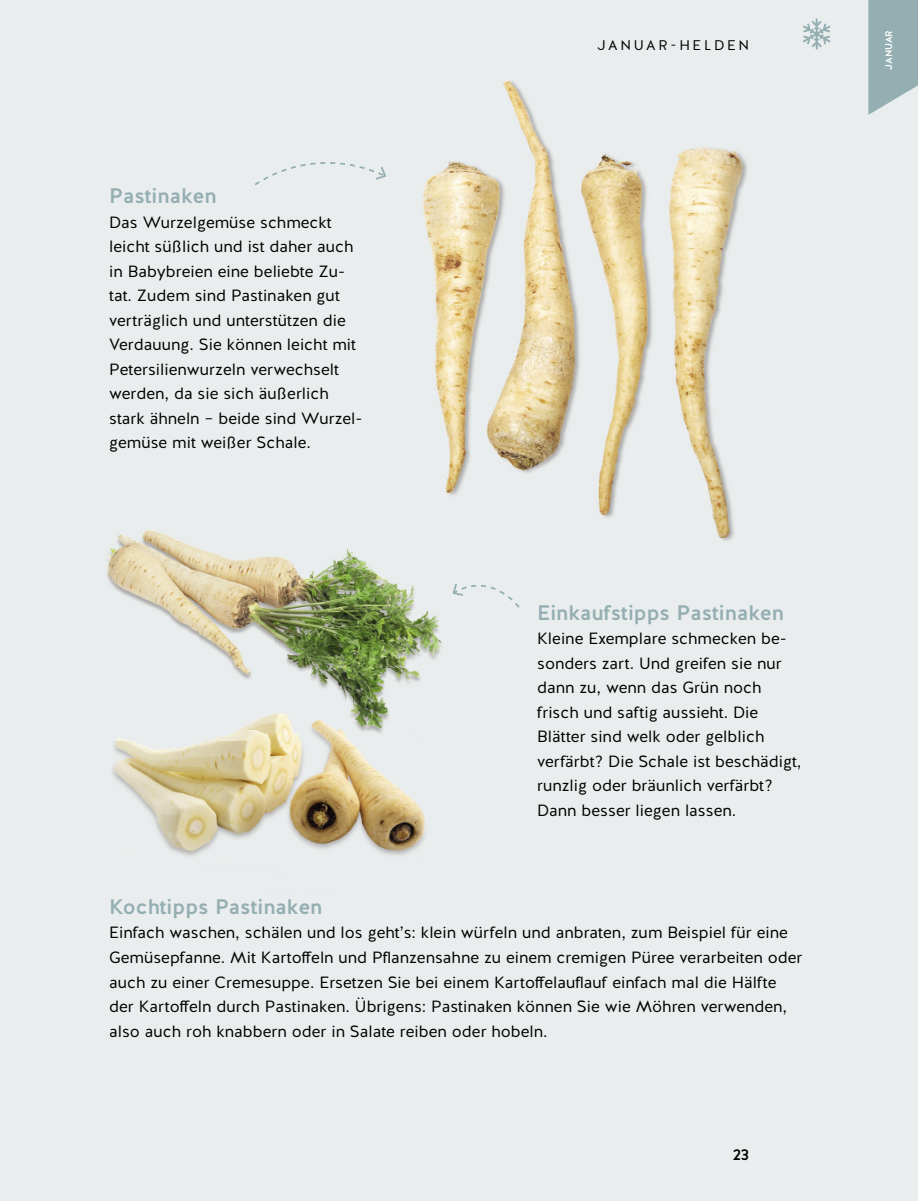
<style>
.page{position:relative;width:918px;height:1201px;background:#fff}
.page>*{position:absolute;margin:0;border:0;box-sizing:border-box;transform-origin:0 0}
.t1{font:500 21px "Halis GR";color:#94aeb2}
.t2{font:16.28px/24.5px "Halis GR";color:#000}
.t3{font:500 15.75px "Halis GR";color:#000}
.t4{font:14px "Halis GR";color:#000}
.t5{font:500 9.62px "Halis GR";color:#fff}
</style>
<div class="page">
<div style="left:0;top:0;width:918px;height:1200px;background:#eaedee"></div>
<img style="left:423px;top:81px;width:325px;height:460px">
<svg style="left:255px;top:162px;width:132px;height:24px"></svg>
<img style="left:106px;top:530px;width:337px;height:139px">
<img style="left:333px;top:504px;width:119px;height:49px">
<svg style="left:452px;top:583px;width:68px;height:24px"></svg>
<img style="left:112px;top:669px;width:313px;height:187px">
<svg style="left:868px;top:0;width:50px;height:115px;background:#9fb6ba"></svg>
<svg style="left:803px;top:18px;width:27px;height:32px"></svg>
<p class="t1" style="left:109px;top:188px;width:109px">Pastinaken</p>
<p class="t2" style="left:109px;top:210px;width:255px">Das Wurzelgemüse schmeckt leicht süßlich und ist daher auch in Babybreien eine beliebte Zu&shy;tat. Zudem sind Pastinaken gut verträglich und unterstützen die<br>Verdauung. Sie können leicht mit<br>Petersilienwurzeln verwechselt werden, da sie sich äußerlich stark ähneln – beide sind Wurzel&shy;gemüse mit weißer Schale.</p>
<p class="t4" style="left:597px;top:37px;width:153px">JANUAR-HELDEN</p>
<p class="t5" style="left:885px;top:70px;width:41px;rotate:-90deg">JANUAR</p>
<p class="t1" style="left:537px;top:604px;width:248px">Einkaufstipps Pastinaken</p>
<p class="t2" style="left:537px;top:626px;width:266px">Kleine Exemplare schmecken be&shy;sonders zart. Und greifen sie nur dann zu, wenn das Grün noch frisch und saftig aussieht. Die<br>Blätter sind welk oder gelblich verfärbt? Die Schale ist beschädigt, runzlig oder bräunlich verfärbt?<br>Dann besser liegen lassen.</p>
<p class="t1" style="left:109px;top:898px;width:215px">Kochtipps Pastinaken</p>
<p class="t2" style="left:109px;top:920px;width:695px">Einfach waschen, schälen und los geht’s: klein würfeln und anbraten, zum Beispiel für eine Gemüsepfanne. Mit Kartoffeln und Pflanzensahne zu einem cremigen Püree verarbeiten oder auch zu einer Cremesuppe. Ersetzen Sie bei einem Kartoffelauflauf einfach mal die Hälfte der Kartoffeln durch Pastinaken. Übrigens: Pastinaken können Sie wie Möhren verwenden, also auch roh knabbern oder in Salate reiben oder hobeln.</p>
<p class="t3" style="left:732px;top:1148px;width:18px">23</p>
</div>
